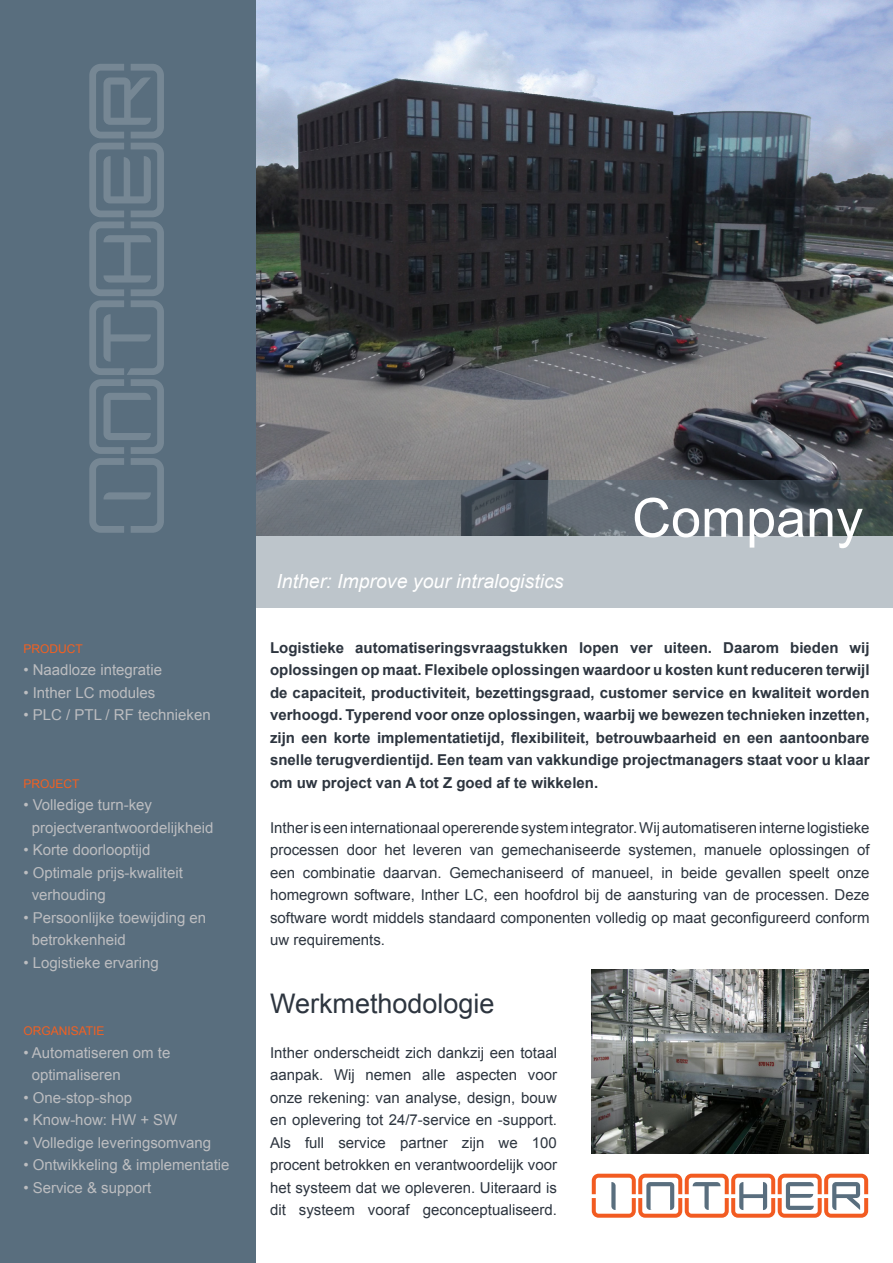
<style>
.page{position:relative;width:893px;height:1263px;background:#fff}
.page>*{position:absolute;margin:0;border:0;box-sizing:border-box;transform-origin:0 0}
.t1{font:54px "Arial";color:#fff}
.t2{font:27px "Arial";color:#2d353f}
.t3{font:italic 19.5px "Arial";color:#fff}
.t4{font:15px/22.5px "Arial";color:#2d353f;text-align:justify}
.t5{font:700 15px/22.5px "Arial";color:#2d353f;text-align:justify}
.t6{font:15px "Arial";color:#bcbdc0}
.t7{font:12px "Arial";color:#f26021}
</style>
<div class="page">
<img style="left:255px;top:0;width:638px;height:480px">
<svg style="left:255px;top:480px;width:638px;height:128px;background:#929aa1"></svg>
<div style="left:0;top:0;width:255px;height:1263px;background:#596e7e"></div>
<svg style="left:89px;top:64px;width:75px;height:469px"></svg>
<svg style="left:592px;top:1174px;width:276px;height:44px"></svg>
<img style="left:592px;top:969px;width:276px;height:184px">
<p class="t7" style="left:23px;top:640px;width:61px">PRODUCT</p>
<p class="t6" style="left:23px;top:660px;width:140px">• Naadloze integratie</p>
<p class="t6" style="left:23px;top:682px;width:133px">• Inther LC modules</p>
<p class="t6" style="left:23px;top:705px;width:189px">• PLC / PTL / RF technieken</p>
<p class="t7" style="left:23px;top:775px;width:58px">PROJECT</p>
<p class="t6" style="left:23px;top:795px;width:130px">• Volledige turn-key</p>
<p class="t6" style="left:32px;top:817px;width:183px">projectverantwoordelijkheid</p>
<p class="t6" style="left:23px;top:840px;width:128px">• Korte doorlooptijd</p>
<p class="t6" style="left:23px;top:862px;width:161px">• Optimale prijs-kwaliteit</p>
<p class="t6" style="left:32px;top:885px;width:76px">verhouding</p>
<p class="t6" style="left:23px;top:907px;width:184px">• Persoonlijke toewijding en</p>
<p class="t6" style="left:32px;top:930px;width:96px">betrokkenheid</p>
<p class="t6" style="left:23px;top:952px;width:137px">• Logistieke ervaring</p>
<p class="t7" style="left:23px;top:1023px;width:83px">ORGANISATIE</p>
<p class="t6" style="left:23px;top:1042px;width:148px">• Automatiseren om te</p>
<p class="t6" style="left:32px;top:1065px;width:91px">optimaliseren</p>
<p class="t6" style="left:23px;top:1087px;width:110px">• One-stop-shop</p>
<p class="t6" style="left:23px;top:1110px;width:156px">• Know-how: HW + SW</p>
<p class="t6" style="left:23px;top:1132px;width:189px">• Volledige leveringsomvang</p>
<p class="t6" style="left:23px;top:1155px;width:208px">• Ontwikkeling &amp; implementatie</p>
<p class="t6" style="left:23px;top:1177px;width:129px">• Service &amp; support</p>
<p class="t3" style="left:276px;top:568px;width:289px">Inther: Improve your intralogistics</p>
<p class="t1" style="left:632px;top:482px;width:233px">Company</p>
<p class="t5" style="left:270px;top:636px;width:601px">Logistieke automatiseringsvraagstukken lopen ver uiteen. Daarom bieden wij oplossingen op maat. Flexibele oplossingen waardoor u kosten kunt reduceren terwijl de capaciteit, productiviteit, bezettingsgraad, customer service en kwaliteit worden verhoogd. Typerend voor onze oplossingen, waarbij we bewezen technieken inzetten, zijn een korte implementatietijd, flexibiliteit, betrouwbaarheid en een aantoonbare snelle terugverdientijd. Een team van vakkundige projectmanagers staat voor u klaar om uw project van A tot Z goed af te wikkelen.</p>
<p class="t4" style="left:270px;top:816px;width:601px">Inther is een internationaal opererende system integrator. Wij automatiseren interne logistieke processen door het leveren van gemechaniseerde systemen, manuele oplossingen of een combinatie daarvan. Gemechaniseerd of manueel, in beide gevallen speelt onze homegrown software, Inther LC, een hoofdrol bij de aansturing van de processen. Deze software wordt middels standaard componenten volledig op maat geconfigureerd conform uw requirements.</p>
<p class="t2" style="left:270px;top:985px;width:226px">Werkmethodologie</p>
<p class="t4" style="left:270px;top:1041px;width:288px">Inther onderscheidt zich dankzij een totaal</p>
<p class="t4" style="left:270px;top:1064px;width:288px">aanpak. Wij nemen alle aspecten voor</p>
<p class="t4" style="left:270px;top:1086px;width:288px">onze rekening: van analyse, design, bouw</p>
<p class="t4" style="left:270px;top:1109px;width:288px">en oplevering tot 24/7-service en -support.</p>
<p class="t4" style="left:270px;top:1131px;width:288px">Als full service partner zijn we 100</p>
<p class="t4" style="left:270px;top:1154px;width:288px">procent betrokken en verantwoordelijk voor</p>
<p class="t4" style="left:270px;top:1176px;width:288px">het systeem dat we opleveren. Uiteraard is</p>
<p class="t4" style="left:270px;top:1199px;width:288px">dit systeem vooraf geconceptualiseerd.</p>
</div>
